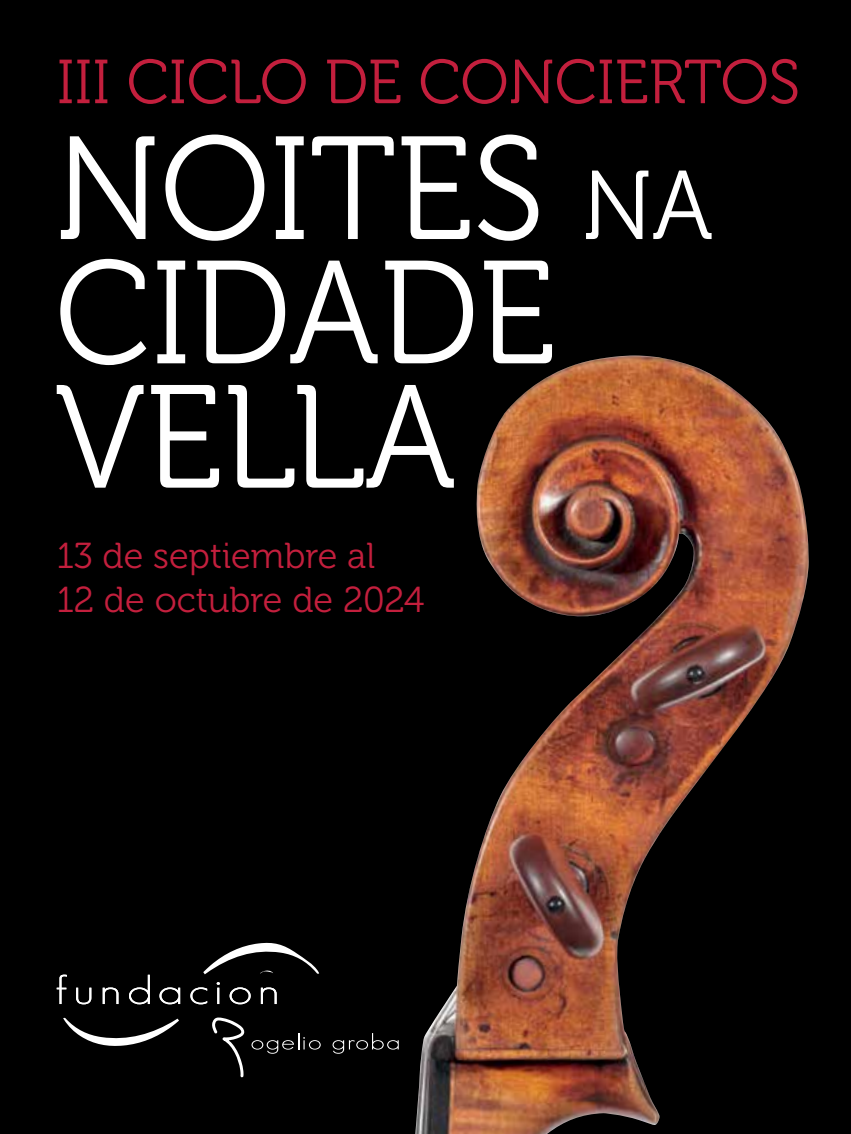
<style>
.page{position:relative;width:851px;height:1134px;background:#fff}
.page>*{position:absolute;margin:0;border:0;box-sizing:border-box;transform-origin:0 0}
.t1{font:146px/124.4px "Museo 300";color:#fff;scale:.95 1}
.t2{font:62px "Museo 300";color:#c31f3d}
.t3{font:36px/43.2px "Museo 300";color:#c31f3d}
.s1{font-size:97.4px}
</style>
<div class="page">
<div style="left:0;top:0;width:850px;height:1134px;background:#000"></div>
<img style="left:415px;top:356px;width:393px;height:778px">
<svg style="left:57px;top:975px;width:10px;height:29px"></svg>
<svg style="left:76px;top:988px;width:15px;height:16px"></svg>
<svg style="left:103px;top:987px;width:15px;height:17px"></svg>
<svg style="left:129px;top:975px;width:21px;height:29px"></svg>
<svg style="left:159px;top:987px;width:21px;height:17px"></svg>
<svg style="left:190px;top:987px;width:17px;height:17px"></svg>
<svg style="left:217px;top:982px;width:3px;height:22px"></svg>
<svg style="left:229px;top:987px;width:21px;height:17px"></svg>
<svg style="left:261px;top:987px;width:15px;height:17px"></svg>
<svg style="left:251px;top:1033px;width:69px;height:21px"></svg>
<svg style="left:332px;top:1033px;width:66px;height:21px"></svg>
<svg style="left:63px;top:1017px;width:116px;height:29px"></svg>
<svg style="left:212px;top:1017px;width:33px;height:60px"></svg>
<svg style="left:203px;top:942px;width:116px;height:32px"></svg>
<h2 class="t2" style="left:57px;top:48px;width:744px">III CICLO DE CONCIERTOS</h2>
<h1 class="t1" style="left:55px;top:130px;width:693px">NOITES <span class="s1">NA<br></span>CIDADE<br>VELLA</h1>
<p class="t3" style="left:57px;top:535px;width:369px">13 de septiembre al<br>12 de octubre de 2024</p>
</div>
